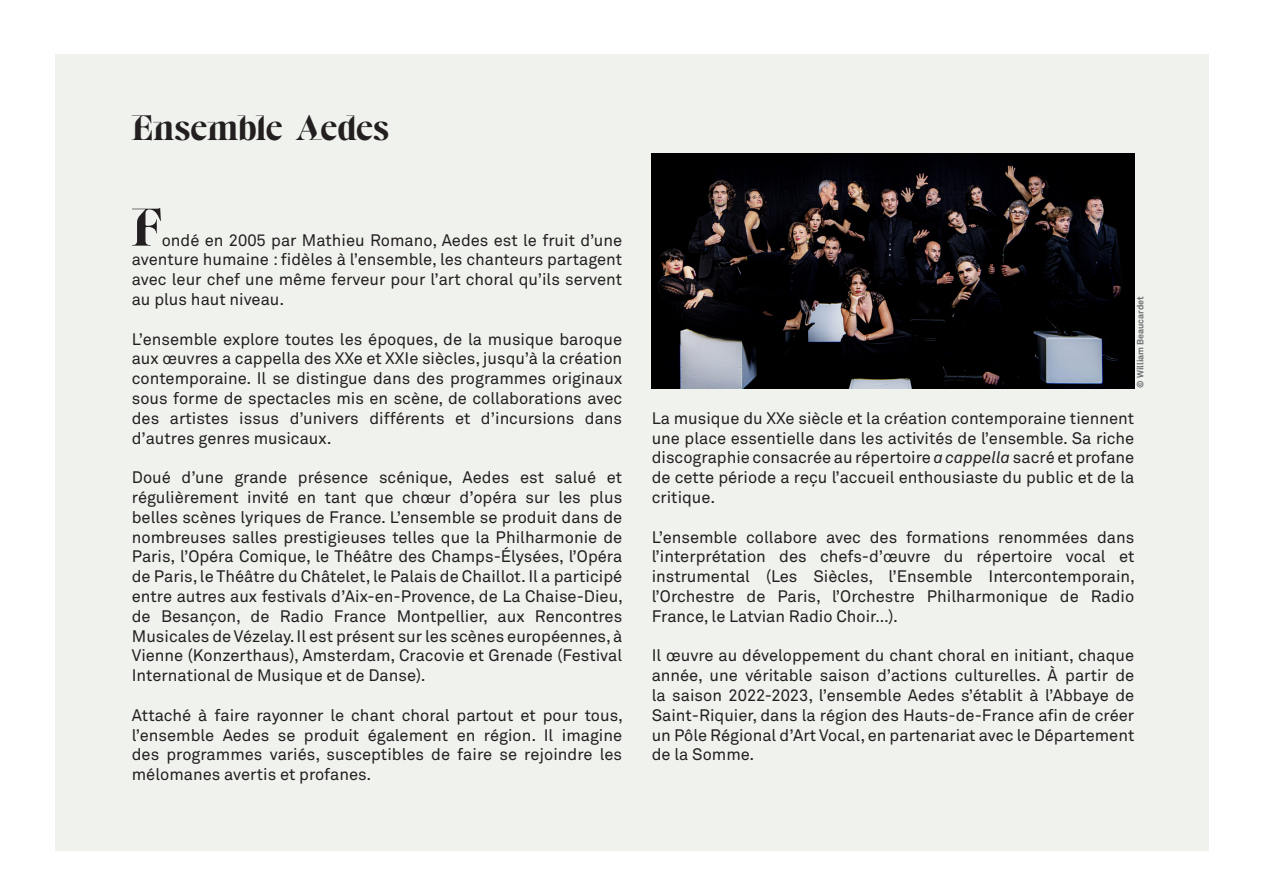
<style>
.page{position:relative;width:1263px;height:893px;background:#fff}
.page>*{position:absolute;margin:0;border:0;box-sizing:border-box;transform-origin:0 0}
.t1{font:54px "BN Shade";color:#231f20}
.t2{font:36px "BN Shade";color:#231f20}
.t3{font:16.5px/19.8px "Akkurat Pro";color:#231f20;text-align:justify}
.t4{font:700 9px "Akkurat Pro";color:#6c6d70}
.s1{font-style:italic}
</style>
<div class="page">
<div style="left:56px;top:54px;width:1153px;height:797px;background:#eff2ed"></div>
<img style="left:652px;top:153px;width:482px;height:236px">
<p class="t2" style="left:132px;top:108px;width:259px">Ensemble Aedes</p>
<p class="t1" style="left:132px;top:197px;width:31px">F</p>
<p class="t3" style="left:132px;top:230px;width:492px;text-indent:30px">ondé en 2005 par Mathieu Romano, Aedes est le fruit d’une aventure humaine : fidèles à l’ensemble, les chanteurs partagent avec leur chef une même ferveur pour l’art choral qu’ils servent au plus haut niveau.</p>
<p class="t3" style="left:132px;top:329px;width:492px">L’ensemble explore toutes les époques, de la musique baroque aux œuvres a cappella des XXe et XXIe siècles, jusqu’à la création contemporaine. Il se distingue dans des programmes originaux sous forme de spectacles mis en scène, de collaborations avec des artistes issus d’univers différents et d’incursions dans d’autres genres musicaux.</p>
<p class="t3" style="left:132px;top:468px;width:493px">Doué d’une grande présence scénique, Aedes est salué et régulièrement invité en tant que chœur d’opéra sur les plus belles scènes lyriques de France. L’ensemble se produit dans de nombreuses salles prestigieuses telles que la Philharmonie de Paris, l’Opéra Comique, le Théâtre des Champs-Élysées, l’Opéra de Paris, le Théâtre du Châtelet, le Palais de Chaillot. Il a participé entre autres aux festivals d’Aix-en-Provence, de La Chaise-Dieu, de Besançon, de Radio France Montpellier, aux Rencontres Musicales de Vézelay. Il est présent sur les scènes européennes, à Vienne (Konzerthaus), Amsterdam, Cracovie et Grenade (Festival International de Musique et de Danse).</p>
<p class="t3" style="left:132px;top:706px;width:493px">Attaché à faire rayonner le chant choral partout et pour tous, l’ensemble Aedes se produit également en région. Il imagine des programmes variés, susceptibles de faire se rejoindre les mélomanes avertis et profanes.</p>
<p class="t4" style="left:1135px;top:388px;width:93px;rotate:-90deg">© William Beaucardet</p>
<p class="t3" style="left:652px;top:409px;width:484px">La musique du XXe siècle et la création contemporaine tiennent une place essentielle dans les activités de l’ensemble. Sa riche discographie consacrée au répertoire <span class="s1">a cappella</span> sacré et profane de cette période a reçu l’accueil enthousiaste du public et de la critique.</p>
<p class="t3" style="left:652px;top:527px;width:485px">L’ensemble collabore avec des formations renommées dans l’interprétation des chefs-d’œuvre du répertoire vocal et instrumental (Les Siècles, l’Ensemble Intercontemporain, l’Orchestre de Paris, l’Orchestre Philharmonique de Radio France, le Latvian Radio Choir…).</p>
<p class="t3" style="left:652px;top:646px;width:484px">Il œuvre au développement du chant choral en initiant, chaque année, une véritable saison d’actions culturelles. À partir de la saison 2022-2023, l’ensemble Aedes s’établit à l’Abbaye de Saint-Riquier, dans la région des Hauts-de-France afin de créer un Pôle Régional d’Art Vocal, en partenariat avec le Département de la Somme.</p>
</div>
